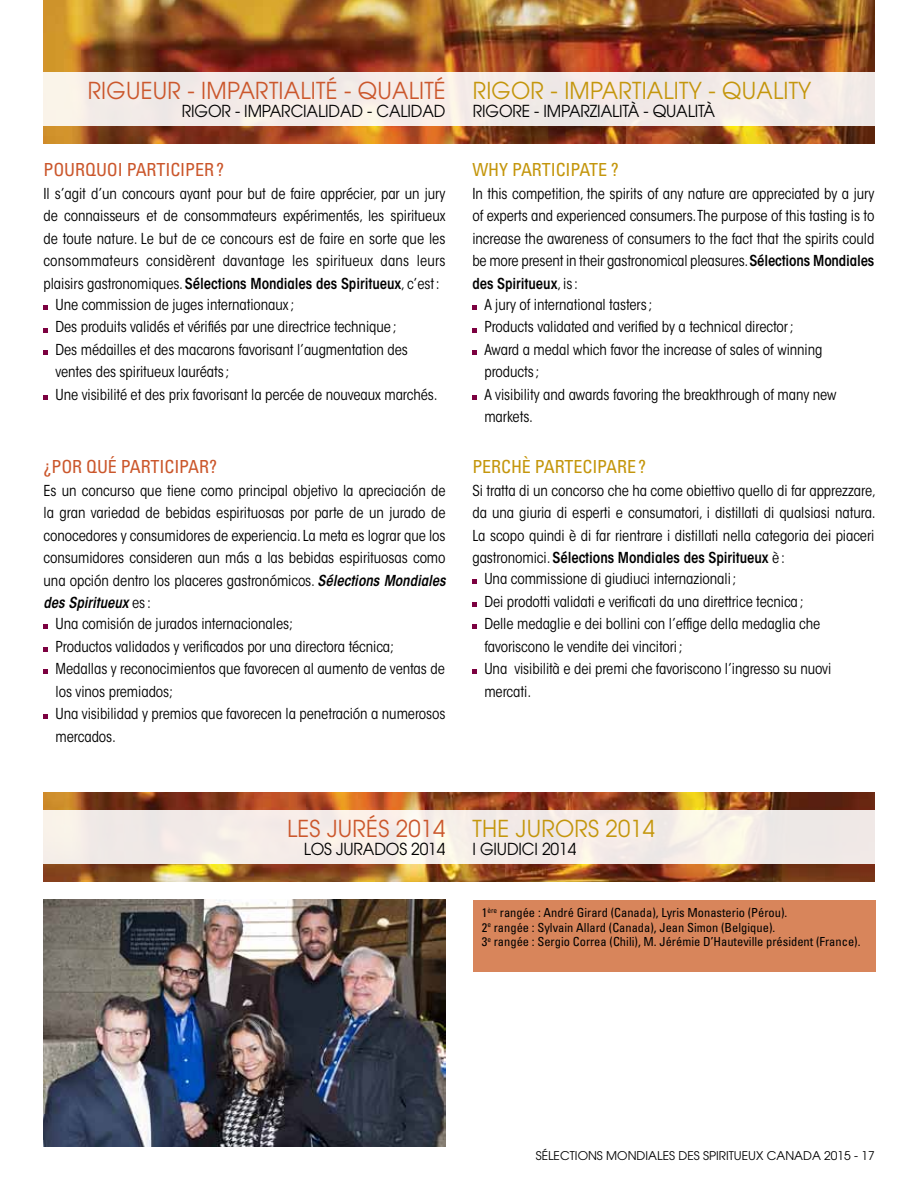
<style>
.page{position:relative;width:918px;height:1188px;background:#fff}
.page>*{position:absolute;margin:0;border:0;box-sizing:border-box;transform-origin:0 0}
.t1{font:23.25px "Avant Garde";letter-spacing:.01em;color:#cb572c;scale:.95 1}
.t2{font:23.25px "Avant Garde";letter-spacing:.01em;color:#c4960c;scale:.95 1}
.t3{font:condensed 18px "Univers";letter-spacing:-.005em;color:#cb572c}
.t4{font:condensed 18px "Univers";letter-spacing:-.005em;color:#c4960c}
.t5{font:16.5px "Avant Garde";letter-spacing:-.01em;color:#000;scale:.95 1}
.t6{font:condensed 15px/22.5px "ITC Avant Garde Std";letter-spacing:-.005em;color:#000;text-align:justify}
.t7{font:condensed 12.45px/14.9px "Univers";color:#000}
.t8{font:12px "Avant Garde";color:#000}
.s1{font-weight:600}
.s2{font-weight:600;font-style:italic}
.s3{color:#c4960c}
</style>
<div class="page">
<img style="left:43px;top:792px;width:832px;height:90px">
<svg style="left:43px;top:810px;width:832px;height:54px;background:#f4ece7"></svg>
<img style="left:43px;top:0;width:832px;height:144px">
<div style="left:27px;top:72px;width:864px;height:54px;background:#f3ebe7"></div>
<div style="left:473px;top:900px;width:402px;height:72px;background:#d8855b"></div>
<svg style="left:44px;top:305px;width:4px;height:5px"></svg>
<svg style="left:44px;top:328px;width:4px;height:4px"></svg>
<svg style="left:44px;top:350px;width:4px;height:5px"></svg>
<svg style="left:44px;top:395px;width:4px;height:5px"></svg>
<svg style="left:472px;top:305px;width:5px;height:5px"></svg>
<svg style="left:472px;top:328px;width:5px;height:4px"></svg>
<svg style="left:472px;top:350px;width:5px;height:5px"></svg>
<svg style="left:472px;top:395px;width:5px;height:5px"></svg>
<svg style="left:44px;top:625px;width:4px;height:4px"></svg>
<svg style="left:44px;top:647px;width:4px;height:5px"></svg>
<svg style="left:44px;top:670px;width:4px;height:4px"></svg>
<svg style="left:44px;top:715px;width:4px;height:4px"></svg>
<svg style="left:472px;top:580px;width:5px;height:4px"></svg>
<svg style="left:472px;top:602px;width:5px;height:5px"></svg>
<svg style="left:472px;top:625px;width:5px;height:4px"></svg>
<svg style="left:472px;top:670px;width:5px;height:4px"></svg>
<img style="left:44px;top:900px;width:402px;height:247px">
<h1 class="t1" style="left:88px;top:76px;width:202px">RIGUEUR - IM PARTIALITÉ</h1>
<h1 class="t1" style="left:344px;top:76px;width:63px">- QUALITÉ</h1>
<h1 class="t2" style="left:473px;top:76px;width:30px">RIGO</h1>
<h1 class="t2" style="left:531px;top:76px;width:119px">R - IM PARTIALITY</h1>
<h1 class="t2" style="left:708px;top:76px;width:64px">- QUALITY</h1>
<p class="t5" style="left:182px;top:102px;width:21px">RIGO</p>
<p class="t5" style="left:222px;top:102px;width:84px">R - IM PARCIALIDAD</p>
<p class="t5" style="left:367px;top:102px;width:21px">- CALIDAD</p>
<p class="t5" style="left:473px;top:102px;width:21px">RIGO</p>
<p class="t5" style="left:513px;top:102px;width:97px">RE - IM PARZIALIT</p>
<p class="t5" style="left:628px;top:102px;width:93px">À - QUALITÀ</p>
<p class="t3" style="left:44px;top:159px;width:182px">POURQUOI PARTICIPER?</p>
<p class="t6" style="left:44px;top:182px;width:404px">Il s’agit d’un concours ayant pour but de faire apprécier, par un jury de connaisseurs et de consommateurs expérimentés, les spiritueux de toute nature. Le but de ce concours est de faire en sorte que les consommateurs considèrent davantage les spiritueux dans leurs plaisirs gastronomiques. <span class="s1">Sélections Mondiales des Spiritueux</span>, c’est:</p>
<p class="t6" style="left:56px;top:293px;width:384px;text-align:left">Une commission de juges internationaux;<br>Des produits validés et vérifiés par une directrice technique;<br>Des médailles et des macarons favorisant l’augmentation des ventes des spiritueux lauréats ;<br>Une visibilité et des prix favorisant la percée de nouveaux marchés.</p>
<p class="t3" style="left:44px;top:455px;width:175px">¿POR QUÉ PARTICIPAR?</p>
<p class="t6" style="left:44px;top:479px;width:404px">Es un concurso que tiene como principal objetivo la apreciación de la gran variedad de bebidas espirituosas por parte de un jurado de conocedores y consumidores de experiencia. La meta es lograr que los consumidores consideren aun más a las bebidas espirituosas como una opción dentro los placeres gastronómicos. <span class="s2">Sélections Mondiales des Spiritueux</span> es :</p>
<p class="t6" style="left:56px;top:612px;width:391px;text-align:left">Una comisión de jurados internacionales;<br>Productos validados y verificados por una directora técnica; Medallas y reconocimientos que favorecen al aumento de ventas de los vinos premiados;<br>Una visibilidad y premios que favorecen la penetración a numerosos mercados.</p>
<p class="t4" style="left:472px;top:159px;width:148px">WHY PARTICIPATE ?</p>
<p class="t6" style="left:472px;top:182px;width:404px">In this competition, the spirits of any nature are appreciated by a jury of experts and experienced consumers.The purpose of this tasting is to increase the awareness of consumers to the fact that the spirits could be more present in their gastronomical pleasures. <span class="s1">Sélections Mondiales des Spiritueux</span>, is :</p>
<p class="t6" style="left:484px;top:293px;width:354px;text-align:left">A jury of international tasters ;<br>Products validated and verified by a technical director;<br>Award a medal which favor the increase of sales of winning products ;<br>A visibility and awards favoring the breakthrough of many new markets.</p>
<p class="t4" style="left:472px;top:455px;width:175px">PERCHÈ PARTECIPARE?</p>
<p class="t6" style="left:472px;top:479px;width:405px">Si tratta di un concorso che ha come obiettivo quello di far apprezzare, da una giuria di esperti e consumatori, i distillati di qualsiasi natura.<br>La scopo quindi è di far rientrare i distillati nella categoria dei piaceri gastronomici. <span class="s1">Sélections Mondiales des Spiritueux</span> è:</p>
<p class="t6" style="left:484px;top:567px;width:348px;text-align:left">Una commissione di giudiuci internazionali;<br>Dei prodotti validati e verificati da una direttrice tecnica; Delle medaglie e dei bollini con l’effige della medaglia che favoriscono le vendite dei vincitori;<br>Una visibilità e dei premi che favoriscono l’ingresso su nuovi mercati.</p>
<h1 class="t1" style="left:287px;top:814px;width:209px">LES JURÉS 2014 <span class="s3">THE</span></h1>
<h1 class="t2" style="left:516px;top:814px;width:148px">JURORS 2014</h1>
<p class="t5" style="left:304px;top:840px;width:76px">LOS JURADO</p>
<p class="t5" style="left:399px;top:840px;width:50px">S 2014</p>
<p class="t5" style="left:472px;top:840px;width:45px">IGIUDICI</p>
<p class="t5" style="left:542px;top:840px;width:38px">2014</p>
<p class="t7" style="left:482px;top:905px;width:380px">1<sup>ère</sup> rangée : André Girard (Canada), Lyris Monasterio (Pérou).<br>2<sup>e</sup> rangée : Sylvain Allard (Canada), Jean Simon (Belgique).<br>3<sup>e</sup> rangée : Sergio Correa (Chili), M. Jérémie D’Hauteville président (France).</p>
<p class="t8" style="left:536px;top:1149px;width:341px">SÉLECTIONS MONDIALES DES SPIRITUEUX CANADA 2015 - 17</p>
</div>
